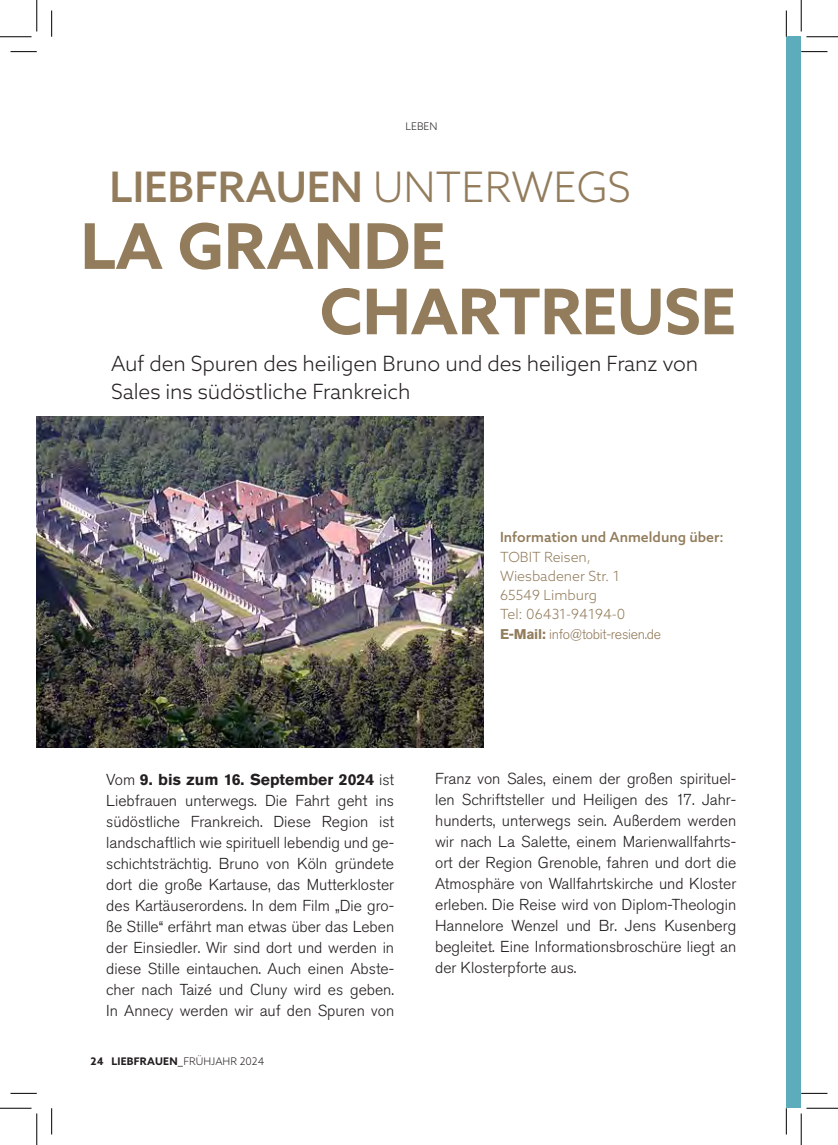
<style>
.page{position:relative;width:838px;height:1145px;background:#fff}
.page>*{position:absolute;margin:0;border:0;box-sizing:border-box;transform-origin:0 0}
.t1{font:700 63px/65.5px "Azo Sans";color:#927c5b}
.t2{font:500 42px "Azo Sans";color:#927c5b}
.t3{font:300 21px/28px "Azo Sans";letter-spacing:-.005em;color:#231f20}
.t4{font:300 15.75px/21px "Akzidenz Grotesk Std";color:#231f20;text-align:justify}
.t5{font:300 14px/19.2px "Azo Sans";color:#927c5b}
.t6{font:500 14px "Azo Sans";color:#927c5b}
.t7{font:300 14px "Akzidenz Grotesk Std";letter-spacing:-.02em;color:#927c5b}
.t8{font:700 10.5px "Azo Sans";letter-spacing:.02em;color:#231f20}
.t9{font:300 10.5px "Azo Sans";color:#231f20}
.s1{font-weight:300}
.s2{font-weight:700}
</style>
<div class="page">
<div style="left:786px;top:37px;width:15px;height:1071px;background:#5dacbb"></div>
<img style="left:37px;top:416px;width:446px;height:332px">
<svg style="left:10px;top:51px;width:27px;height:1px"></svg>
<svg style="left:801px;top:51px;width:26px;height:1px"></svg>
<svg style="left:10px;top:1093px;width:27px;height:1px"></svg>
<svg style="left:801px;top:1093px;width:26px;height:1px"></svg>
<svg style="left:51px;top:10px;width:1px;height:27px"></svg>
<svg style="left:51px;top:1108px;width:1px;height:26px"></svg>
<svg style="left:786px;top:10px;width:1px;height:27px"></svg>
<svg style="left:786px;top:1108px;width:1px;height:26px"></svg>
<hr style="left:0;top:36px;width:32px;height:1px;background:#000">
<hr style="left:806px;top:36px;width:31px;height:1px;background:#000">
<hr style="left:0;top:1108px;width:32px;height:1px;background:#000">
<hr style="left:806px;top:1108px;width:31px;height:1px;background:#000">
<hr style="left:36px;top:0;width:1px;height:31px;background:#000">
<hr style="left:36px;top:1113px;width:1px;height:32px;background:#000">
<hr style="left:800px;top:0;width:1px;height:31px;background:#000">
<hr style="left:800px;top:1113px;width:1px;height:32px;background:#000">
<p class="t9" style="left:405px;top:120px;width:34px">LEBEN</p>
<h2 class="t2" style="left:110px;top:159px;width:523px">LIEBFRAUEN <span class="s1">UNTERWEGS</span></h2>
<h1 class="t1" style="left:320px;top:213px;width:417px;text-indent:-239px">LA GRANDE<br>CHARTREUSE</h1>
<h3 class="t3" style="left:111px;top:349px;width:588px">Auf den Spuren des heiligen Bruno und des heiligen Franz von<br>Sales ins südöstliche Frankreich</h3>
<p class="t6" style="left:500px;top:528px;width:225px">Information und Anmeldung über:</p>
<p class="t5" style="left:500px;top:547px;width:127px">TOBIT Reisen,<br>Wiesbadener Str. 1<br>65549 Limburg<br>Tel: 06431-94194-0</p>
<p class="t7" style="left:500px;top:626px;width:163px"><span class="s2">E-Mail:</span> info@tobit-resien.de</p>
<p class="t4" style="left:106px;top:770px;width:289px">Vom <span class="s2">9. bis zum 16. September 2024</span> ist Liebfrauen unterwegs. Die Fahrt geht ins südöstliche Frankreich. Diese Region ist landschaftlich wie spirituell lebendig und ge&shy;schichtsträchtig. Bruno von Köln gründete dort die große Kartause, das Mutterkloster des Kartäuserordens. In dem Film „Die gro&shy;ße Stille“ erfährt man etwas über das Leben der Einsiedler. Wir sind dort und werden in diese Stille eintauchen. Auch einen Abste&shy;cher nach Taizé und Cluny wird es geben.<br>In Annecy werden wir auf den Spuren von</p>
<p class="t8" style="left:91px;top:1054px;width:175px">24 LIEBFRAUEN_<span class="s1">FRÜHJAHR 2024</span></p>
<p class="t4" style="left:435px;top:768px;width:302px">Franz von Sales, einem der großen spirituel&shy;len Schriftsteller und Heiligen des 17. Jahr&shy;hunderts, unterwegs sein. Außerdem werden wir nach La Salette, einem Marienwallfahrts&shy;ort der Region Grenoble, fahren und dort die Atmosphäre von Wallfahrtskirche und Kloster erleben. Die Reise wird von Diplom-Theologin Hannelore Wenzel und Br. Jens Kusenberg begleitet. Eine Informationsbroschüre liegt an der Klosterpforte aus.</p>
</div>
